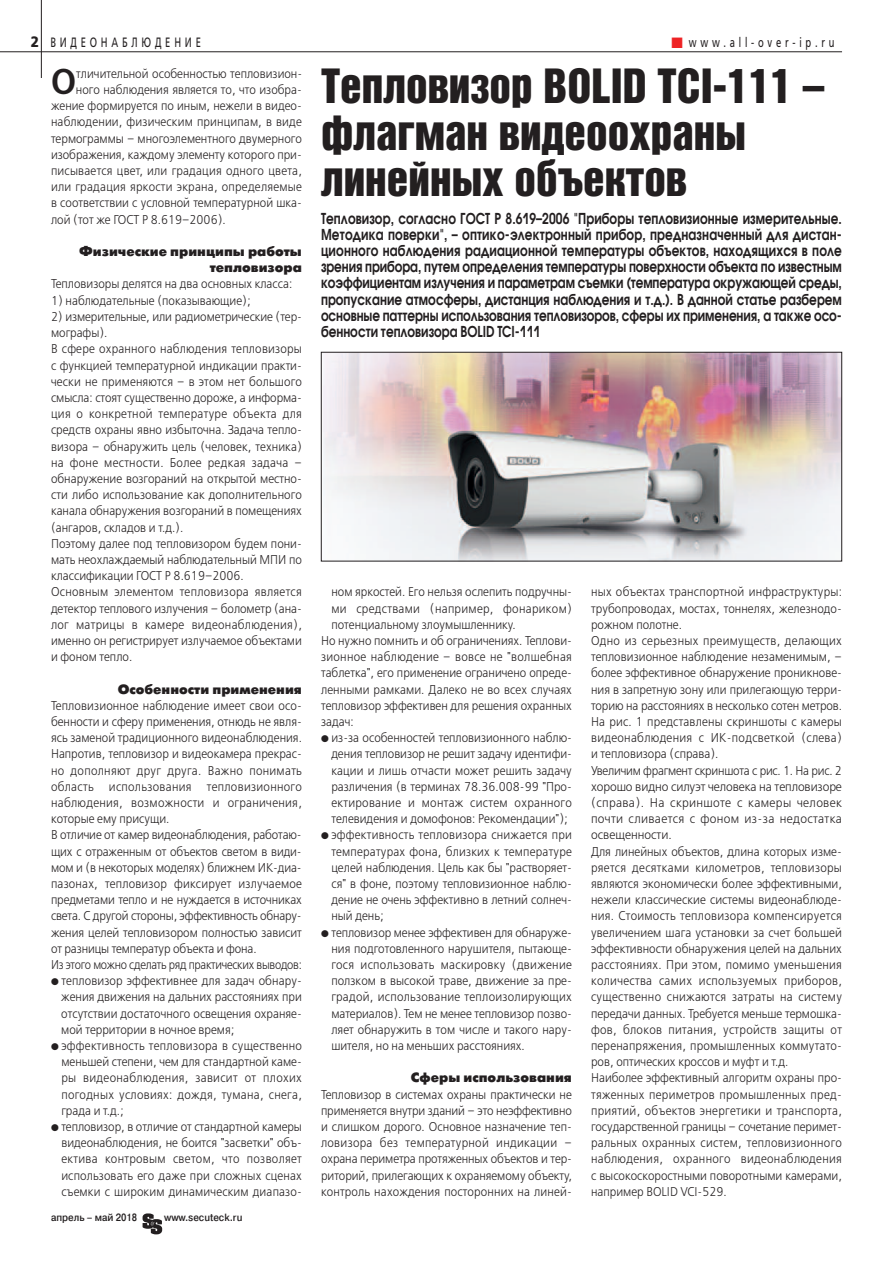
<style>
.page{position:relative;width:893px;height:1263px;background:#fff}
.page>*{position:absolute;margin:0;border:0;box-sizing:border-box;transform-origin:0 0}
.t1{font:48px/46.5px "Bastion Kontrast";color:#231f20}
.t2{font:600 35.85px "Free Set";color:#231f20;scale:.9 1}
.t3{font:15px/16.2px "Avant Garde Gothic Demi ITC";color:#231f20;text-align:justify;scale:.8 1}
.t4{font:13.5px/16.2px "Futura Futuris X";color:#231f20;text-align:right}
.t5{font:13.5px "Free Set";letter-spacing:.4em;color:#231f20;scale:.7 1}
.t6{font:300 12.75px/16.2px "Free Set";color:#231f20;text-align:justify;scale:.9 1}
.t7{font:300 12.75px "Free Set";letter-spacing:.025em;color:#231f20;scale:.9 1}
.t8{font:300 12.75px "Free Set";letter-spacing:.02em;color:#231f20;scale:.9 1}
.t9{font:500 10.5px "Pragmatica";color:#231f20;scale:.9 1}
.s1{font-weight:700;font-size:15px}
.s2{color:#ee2325}
</style>
<div class="page">
<hr style="left:0;top:52px;width:842px;height:1px;background:#231f20">
<hr style="left:41px;top:0;width:1px;height:78px;background:#231f20">
<svg style="left:143px;top:1213px;width:19px;height:21px"></svg>
<img style="left:323px;top:354px;width:517px;height:205px">
<div style="left:321px;top:352px;width:521px;height:209px;border:1px solid #231f20"></div>
<p class="t5" style="left:31px;top:34px;width:245px"><span class="s1">2</span> ВИДЕОНАБЛЮДЕНИЕ</p>
<p class="t5" style="left:671px;top:34px;width:234px"><span class="s2">■</span>www.all-over-ip.ru</p>
<h2 class="t2" style="left:51px;top:61px;width:29px">О</h2>
<p class="t6" style="left:76px;top:65px;width:253px">тличительной особенностью тепловизион-</p>
<h1 class="t1" style="left:321px;top:65px;width:505px">Тепловизор BOLID TCI-111 – флагман видеоохраны линейных объектов</h1>
<p class="t3" style="left:321px;top:212px;width:653px">Тепловизор, согласно ГОСТ Р 8.619–2006 "Приборы тепловизионные измерительные.<br>Методика поверки", – оптико-электронный прибор, предназначенный для дистан&shy;ционного наблюдения радиационной температуры объектов, находящихся в поле зрения прибора, путем определения температуры поверхности объекта по известным коэффициентам излучения и параметрам съемки (температура окружающей среды, пропускание атмосферы, дистанция наблюдения и т.д.). В данной статье разберем основные паттерны использования тепловизоров, сферы их применения, а также осо&shy;бенности тепловизора BOLID TCI-111</p>
<p class="t6" style="left:76px;top:82px;width:253px">ного наблюдения является то, что изобра-</p>
<p class="t6" style="left:51px;top:98px;width:280px">жение формируется по иным, нежели в видео-</p>
<p class="t6" style="left:51px;top:114px;width:280px">наблюдении, физическим принципам, в виде</p>
<p class="t6" style="left:51px;top:130px;width:280px">термограммы – многоэлементного двумерного</p>
<p class="t6" style="left:51px;top:146px;width:280px">изображения, каждому элементу которого при-</p>
<p class="t6" style="left:51px;top:163px;width:280px">писывается цвет, или градация одного цвета,</p>
<p class="t8" style="left:51px;top:179px;width:280px">или градация яркости экрана, определяемые</p>
<p class="t6" style="left:51px;top:195px;width:280px">в соответствии с условной температурной шка-</p>
<p class="t6" style="left:51px;top:211px;width:196px">лой (тот же ГОСТ Р 8.619–2006).</p>
<p class="t4" style="left:79px;top:245px;width:224px">Физические принципы работы тепловизора</p>
<p class="t6" style="left:51px;top:276px;width:270px">Тепловизоры делятся на два основных класса:</p>
<p class="t6" style="left:51px;top:292px;width:223px">1) наблюдательные (показывающие);</p>
<p class="t6" style="left:51px;top:308px;width:280px;text-align:left">2) измерительные, или радиометрические (тер&shy;мографы).<br>В сфере охранного наблюдения тепловизоры с функцией температурной индикации практи&shy;чески не применяются – в этом нет большого смысла: стоят существенно дороже, а информа&shy;ция о конкретной температуре объекта для средств охраны явно избыточна. Задача тепло&shy;визора – обнаружить цель (человек, техника) на фоне местности. Более редкая задача – обнаружение возгораний на открытой местно&shy;сти либо использование как дополнительного канала обнаружения возгораний в помещениях (ангаров, складов и т.д.).<br>Поэтому далее под тепловизором будем пони&shy;мать неохлаждаемый наблюдательный МПИ по классификации ГОСТ Р 8.619–2006.<br>Основным элементом тепловизора является детектор теплового излучения – болометр (ана&shy;лог матрицы в камере видеонаблюдения), именно он регистрирует излучаемое объектами и фоном тепло.</p>
<p class="t4" style="left:118px;top:682px;width:186px">Особенности применения</p>
<p class="t6" style="left:51px;top:697px;width:280px;text-align:left">Тепловизионное наблюдение имеет свои осо&shy;бенности и сферу применения, отнюдь не явля&shy;ясь заменой традиционного видеонаблюдения.<br>Напротив, тепловизор и видеокамера прекрас&shy;но дополняют друг друга. Важно понимать область использования тепловизионного наблюдения, возможности и ограничения, которые ему присущи.<br>В отличие от камер видеонаблюдения, работаю&shy;щих с отраженным от объектов светом в види&shy;мом и (в некоторых моделях) ближнем ИК-диа&shy;пазонах, тепловизор фиксирует излучаемое предметами тепло и не нуждается в источниках света. С другой стороны, эффективность обнару&shy;жения целей тепловизором полностью зависит от разницы температур объекта и фона.<br>Из этого можно сделать ряд практических выводов:</p>
<p class="t6" style="left:61px;top:973px;width:269px;text-indent:-10px">● тепловизор эффективнее для задач обнару&shy;жения движения на дальних расстояниях при отсутствии достаточного освещения охраняе&shy;мой территории в ночное время;</p>
<p class="t6" style="left:61px;top:1037px;width:269px;text-indent:-10px">● эффективность тепловизора в существенно меньшей степени, чем для стандартной каме&shy;ры видеонаблюдения, зависит от плохих погодных условиях: дождя, тумана, снега, града и т.д.;</p>
<p class="t6" style="left:61px;top:1118px;width:269px;text-indent:-10px">● тепловизор, в отличие от стандартной камеры видеонаблюдения, не боится "засветки" объ&shy;ектива контровым светом, что позволяет использовать его даже при сложных сценах съемки с широким динамическим диапазо-</p>
<p class="t6" style="left:591px;top:584px;width:280px;text-align:left">ных объектах транспортной инфраструктуры: трубопроводах, мостах, тоннелях, железнодо&shy;рожном полотне.<br>Одно из серьезных преимуществ, делающих тепловизионное наблюдение незаменимым, – более эффективное обнаружение проникнове&shy;ния в запретную зону или прилегающую терри&shy;торию на расстояниях в несколько сотен метров.<br>На рис. 1 представлены скриншоты с камеры видеонаблюдения с ИК-подсветкой (слева) и тепловизора (справа).<br>Увеличим фрагмент скриншота с рис. 1. На рис. 2 хорошо видно силуэт человека на тепловизоре (справа). На скриншоте с камеры человек почти сливается с фоном из-за недостатка освещенности.<br>Для линейных объектов, длина которых изме&shy;ряется десятками километров, тепловизоры являются экономически более эффективными, нежели классические системы видеонаблюде&shy;ния. Стоимость тепловизора компенсируется увеличением шага установки за счет большей эффективности обнаружения целей на дальних расстояниях. При этом, помимо уменьшения количества самих используемых приборов, существенно снижаются затраты на систему передачи данных. Требуется меньше термошка&shy;фов, блоков питания, устройств защиты от перенапряжения, промышленных коммутато&shy;ров, оптических кроссов и муфт и т.д.<br>Наиболее эффективный алгоритм охраны про&shy;тяженных периметров промышленных пред&shy;приятий, объектов энергетики и транспорта, государственной границы – сочетание перимет&shy;ральных охранных систем, тепловизионного наблюдения, охранного видеонаблюдения с высокоскоростными поворотными камерами, например BOLID VCI-529.</p>
<p class="t6" style="left:331px;top:584px;width:269px">ном яркостей. Его нельзя ослепить подручны-</p>
<p class="t7" style="left:331px;top:601px;width:269px">ми средствами (например, фонариком)</p>
<p class="t6" style="left:331px;top:616px;width:206px">потенциальному злоумышленнику.</p>
<p class="t6" style="left:321px;top:632px;width:280px">Но нужно помнить и об ограничениях. Теплови-</p>
<p class="t7" style="left:321px;top:649px;width:280px">зионное наблюдение – вовсе не "волшебная</p>
<p class="t6" style="left:321px;top:665px;width:280px">таблетка", его применение ограничено опреде-</p>
<p class="t6" style="left:321px;top:681px;width:280px">ленными рамками. Далеко не во всех случаях</p>
<p class="t6" style="left:321px;top:697px;width:280px">тепловизор эффективен для решения охранных</p>
<p class="t6" style="left:321px;top:713px;width:38px">задач:</p>
<p class="t6" style="left:331px;top:730px;width:269px;text-indent:-10px">● из-за особенностей тепловизионного наблю&shy;дения тепловизор не решит задачу идентифи&shy;кации и лишь отчасти может решить задачу различения (в терминах 78.36.008-99 "Про&shy;ектирование и монтаж систем охранного телевидения и домофонов: Рекомендации");</p>
<p class="t6" style="left:331px;top:827px;width:269px;text-indent:-10px">● эффективность тепловизора снижается при температурах фона, близких к температуре целей наблюдения. Цель как бы "растворяет&shy;ся" в фоне, поэтому тепловизионное наблю&shy;дение не очень эффективно в летний солнеч&shy;ный день;</p>
<p class="t6" style="left:331px;top:924px;width:269px;text-indent:-10px">● тепловизор менее эффективен для обнаруже&shy;ния подготовленного нарушителя, пытающе&shy;гося использовать маскировку (движение ползком в высокой траве, движение за пре&shy;градой, использование теплоизолирующих материалов). Тем не менее тепловизор позво&shy;ляет обнаружить в том числе и такого нару&shy;шителя, но на меньших расстояниях.</p>
<p class="t4" style="left:411px;top:1071px;width:163px">Сферы использования</p>
<p class="t6" style="left:321px;top:1086px;width:280px">Тепловизор в системах охраны практически не применяется внутри зданий – это неэффективно и слишком дорого. Основное назначение теп&shy;ловизора без температурной индикации – охрана периметра протяженных объектов и тер&shy;риторий, прилегающих к охраняемому объекту, контроль нахождения посторонних на линей-</p>
<p class="t9" style="left:51px;top:1213px;width:97px">апрель – май 2018</p>
<p class="t9" style="left:164px;top:1213px;width:89px">www.secuteck.ru</p>
</div>
